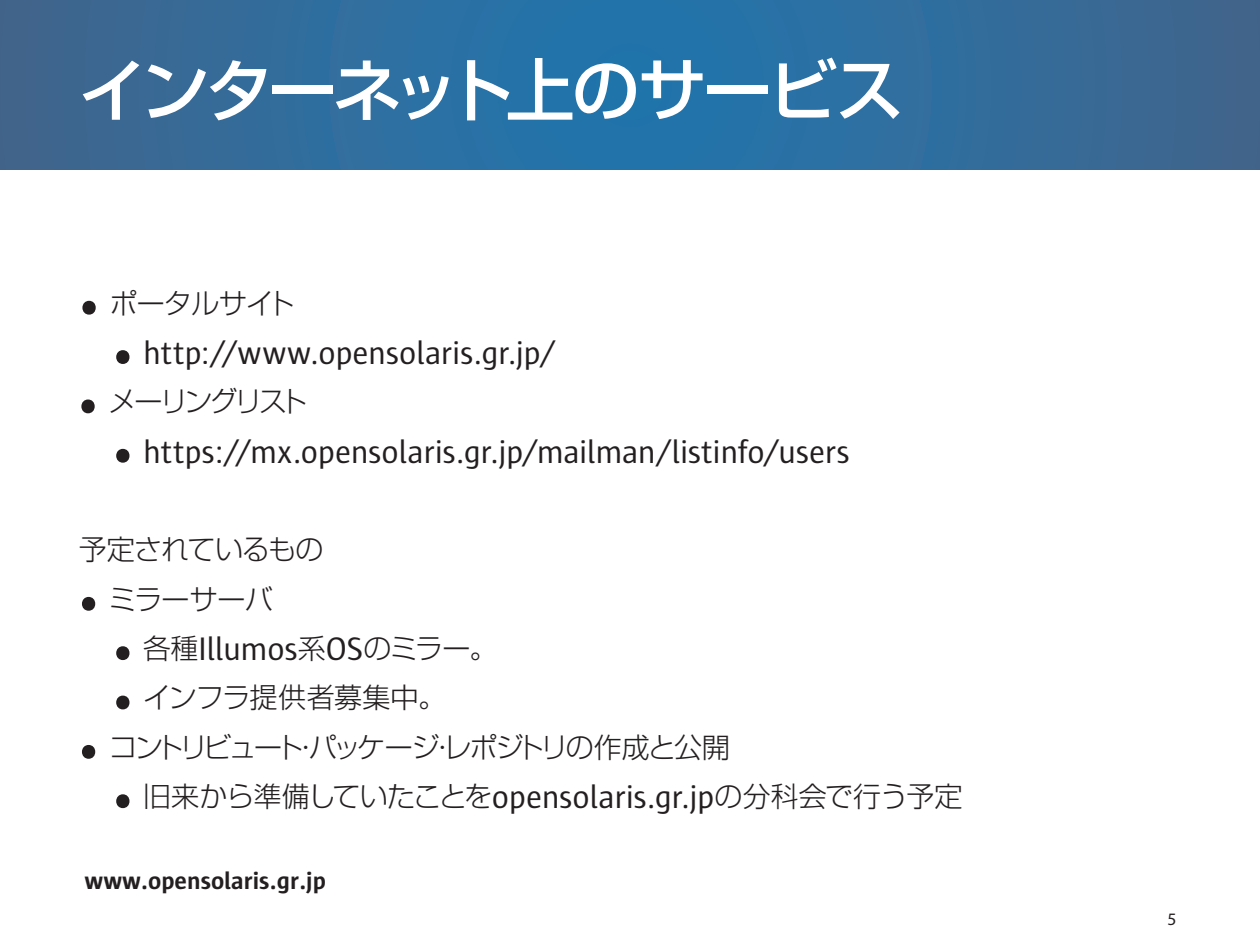
<style>
.page{position:relative;width:1260px;height:945px;background:#fff}
.page>*{position:absolute;margin:0;border:0;box-sizing:border-box;transform-origin:0 0}
.t1{font:600 87.5px "Myriad Pro";color:#231f20}
.t2{font:500 68.25px "Shin Go Pro";letter-spacing:-.065em;color:#fff}
.t3{font:33.25px "Sun";letter-spacing:-.01em;color:#231f20}
.t4{font:300 28px "Shin Go Pro";letter-spacing:-.04em;color:#231f20}
.t5{font:300 28px "Shin Go Pro";letter-spacing:-.095em;color:#231f20}
.t6{font:300 28px "Shin Go Pro";letter-spacing:-.115em;color:#231f20}
.t7{font:700 24.85px "Sun";color:#231f20}
.t8{font:17.5px "Myriad Pro";color:#231f20}
.s1{font-family:"Shin Go Pro";font-weight:300;font-size:28px}
.s2{font-family:"Sun";font-weight:400;font-size:33.25px}
</style>
<div class="page">
<svg style="left:0;top:0;width:1260px;height:170px;background:#306c9c"></svg>
<h2 class="t2" style="left:79px;top:34px;width:827px">インターネット上のサービス</h2>
<h1 class="t1" style="left:78px;top:229px;width:22px">.</h1>
<p class="t4" style="left:109px;top:280px;width:187px">ポータルサイト</p>
<h1 class="t1" style="left:112px;top:278px;width:22px">.</h1>
<p class="t3" style="left:143px;top:335px;width:414px">http://www.opensolaris.gr.jp/</p>
<h1 class="t1" style="left:77px;top:327px;width:22px">.</h1>
<p class="t6" style="left:108px;top:379px;width:201px">メーリングリスト</p>
<h1 class="t1" style="left:112px;top:377px;width:22px">.</h1>
<p class="t3" style="left:143px;top:434px;width:708px">https://mx.opensolaris.gr.jp/mailman/listinfo/users</p>
<p class="t4" style="left:79px;top:527px;width:246px">予定されているもの</p>
<h1 class="t1" style="left:77px;top:525px;width:22px">.</h1>
<p class="t4" style="left:109px;top:576px;width:166px">ミラーサーバ</p>
<h1 class="t1" style="left:112px;top:574px;width:22px">.</h1>
<p class="t3" style="left:143px;top:631px;width:356px"><span class="s1">各種</span>Illumos<span class="s1">系</span>OS<span class="s1">のミラー。</span></p>
<h1 class="t1" style="left:112px;top:623px;width:22px">.</h1>
<p class="t4" style="left:143px;top:675px;width:304px">インフラ提供者募集中。</p>
<h1 class="t1" style="left:77px;top:673px;width:22px">.</h1>
<p class="t5" style="left:109px;top:724px;width:623px">コントリビュート・パッケージ・レポジトリの作成と公開</p>
<h1 class="t1" style="left:112px;top:722px;width:22px">.</h1>
<p class="t4" style="left:143px;top:774px;width:821px">旧来から準備していたことを<span class="s2">opensolaris.gr.jp</span>の分科会で行う予定</p>
<p class="t7" style="left:85px;top:867px;width:243px">www.opensolaris.gr.jp</p>
<p class="t8" style="left:1168px;top:908px;width:10px">5</p>
</div>
